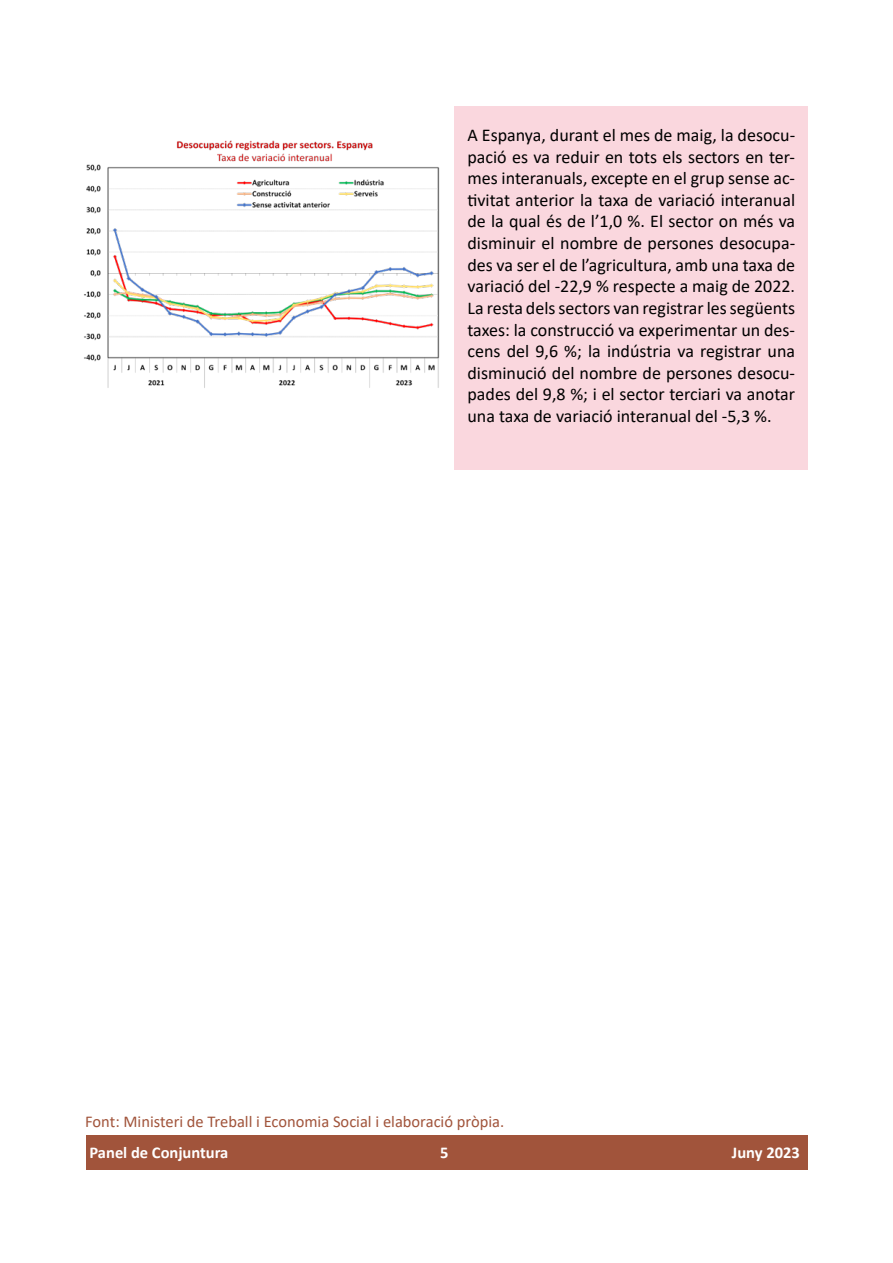
<style>
.page{position:relative;width:893px;height:1263px;background:#fff}
.page>*{position:absolute;margin:0;border:0;box-sizing:border-box;transform-origin:0 0}
.t1{font:18px/21.6px "Calibri";color:#000;text-align:justify}
.t2{font:16.5px "Calibri";color:#a1543b}
.t3{font:700 16.5px "Calibri";color:#fff}
</style>
<div class="page">
<div style="left:86px;top:1135px;width:721px;height:34px;background:#a1543b"></div>
<div style="left:455px;top:106px;width:353px;height:364px;background:#fad7de"></div>
<img style="left:84px;top:140px;width:356px;height:248px">
<p class="t1" style="left:467px;top:124px;width:329px">A Espanya, durant el mes de maig, la desocu&shy;pació es va reduir en tots els sectors en ter&shy;mes interanuals, excepte en el grup sense ac&shy;tivitat anterior la taxa de variació interanual de la qual és de l’1,0 %. El sector on més va disminuir el nombre de persones desocupa&shy;des va ser el de l’agricultura, amb una taxa de variació del -22,9 % respecte a maig de 2022.<br>La resta dels sectors van registrar les següents taxes: la construcció va experimentar un des&shy;cens del 9,6 %; la indústria va registrar una disminució del nombre de persones desocu&shy;pades del 9,8 %; i el sector terciari va anotar una taxa de variació interanual del -5,3 %.</p>
<p class="t2" style="left:85px;top:1110px;width:420px">Font: Ministeri de Treball i Economia Social i elaboració pròpia.</p>
<p class="t3" style="left:90px;top:1141px;width:140px">Panel de Conjuntura</p>
<p class="t3" style="left:440px;top:1141px;width:10px">5</p>
<p class="t3" style="left:732px;top:1141px;width:69px">Juny 2023</p>
</div>
